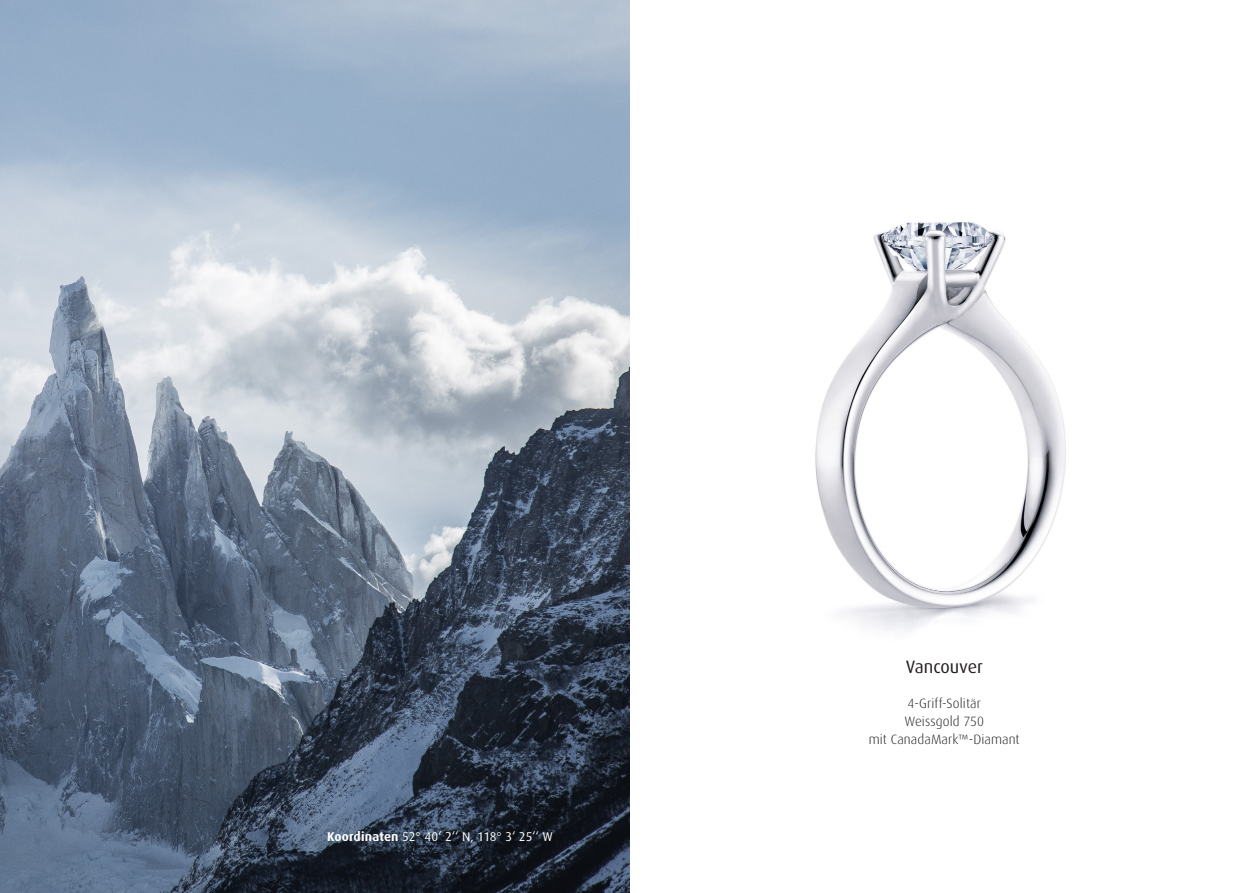
<style>
.page{position:relative;width:1259px;height:893px;background:#fff}
.page>*{position:absolute;margin:0;border:0;box-sizing:border-box;transform-origin:0 0}
.t1{font:18px "Dax";letter-spacing:-.005em;color:#231f20}
.t2{font:300 13.5px/18px "Dax";letter-spacing:.01em;color:#231f20;text-align:center}
.t3{font:12.75px "Dax";letter-spacing:-.005em;color:#fff}
.s1{font-weight:700}
</style>
<div class="page">
<img style="left:815px;top:222px;width:251px;height:410px">
<img style="left:0;top:0;width:629px;height:893px">
<p class="t3" style="left:327px;top:830px;width:227px"><span class="s1">Koordinaten</span> 52° 40‘ 2‘‘ N, 118° 3‘ 25‘‘ W</p>
<h1 class="t1" style="left:905px;top:657px;width:79px">Vancouver</h1>
<p class="t2" style="left:869px;top:695px;width:152px">4-Griff-Solitär<br>Weissgold 750<br>mit CanadaMark™-Diamant</p>
</div>
